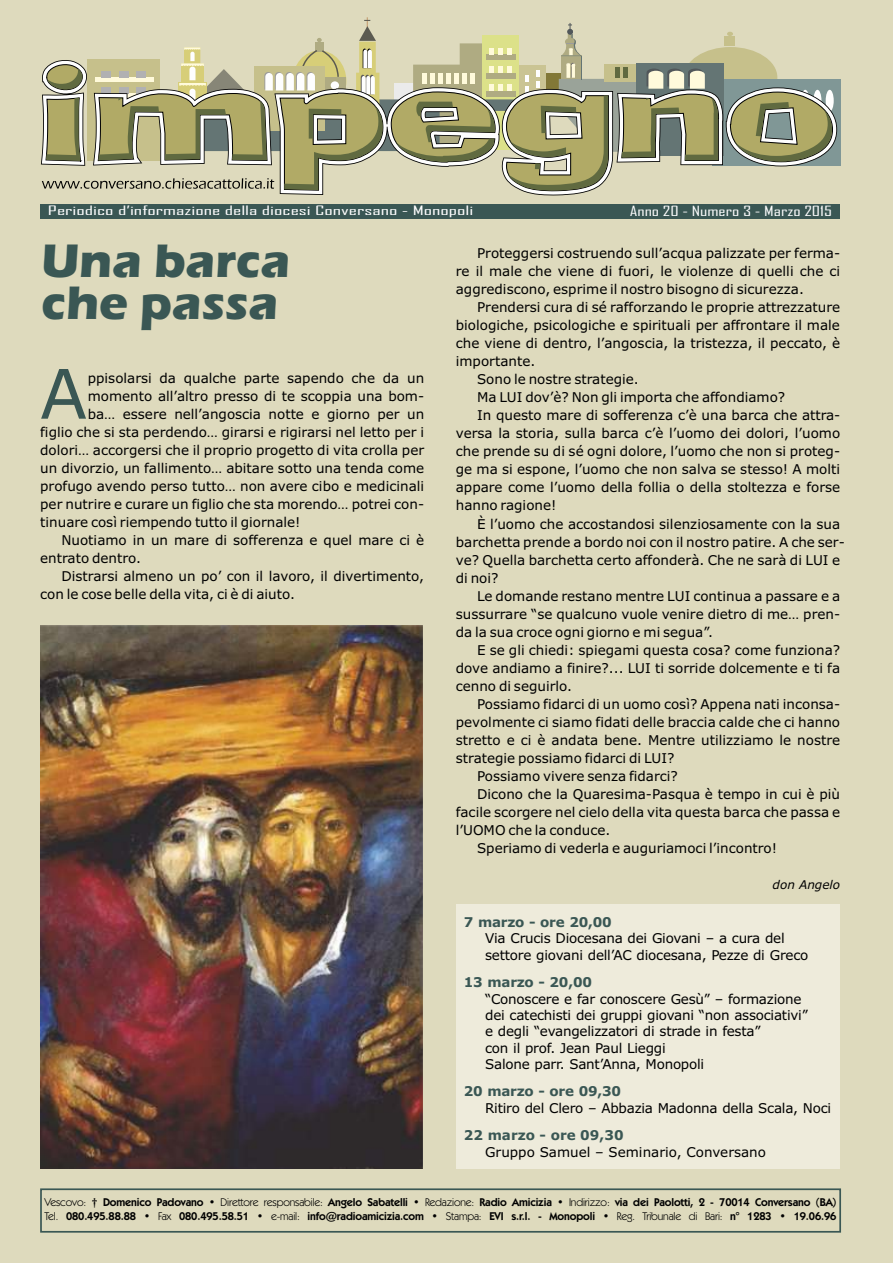
<style>
.page{position:relative;width:893px;height:1263px;background:#dedabd}
.page>*{position:absolute;margin:0;border:0;box-sizing:border-box;transform-origin:0 0}
.t1{font:68.25px "Verdana";color:#3a5754}
.t2{font:700 48.75px/41.2px "Eras ITC";color:#3a5754}
.t3{font:13.5px/18px "Verdana";color:#000;text-align:justify}
.t4{font:13.5px/16.4px "Verdana";letter-spacing:-.02em;color:#000}
.t5{font:700 13.5px "Verdana";letter-spacing:-.015em;color:#3a5754}
.t6{font:13.5px "Agency FB";color:#fefefe;scale:1.42 1}
.t7{font:12.45px "Agency FB";color:#fefefe;scale:1.78 1}
.t8{font:italic 12px "Verdana";color:#000}
.t9{font:600 11.25px/13.5px "Kabel IT Cby BT";letter-spacing:-.01em;color:#000}
.s1{font-weight:400}
</style>
<div class="page">
<div style="left:457px;top:904px;width:383px;height:264px;background:#eeebdb"></div>
<div style="left:40px;top:1188px;width:801px;height:44px;border:2px solid #3a5754"></div>
<div style="left:41px;top:204px;width:799px;height:14px;background:#3a5754"></div>
<div style="left:684px;top:47px;width:93px;height:61px;background:#c6c08b;border-radius:50%"></div>
<div style="left:725px;top:37px;width:10px;height:9px;background:#c6c08b"></div>
<svg style="left:727px;top:32px;width:6px;height:4px"></svg>
<div style="left:712px;top:79px;width:128px;height:87px;background:#809796"></div>
<svg style="left:184px;top:17px;width:335px;height:43px"></svg>
<svg style="left:41px;top:60px;width:796px;height:135px"></svg>
<svg style="left:46px;top:64px;width:787px;height:127px"></svg>
<svg style="left:46px;top:68px;width:786px;height:123px"></svg>
<svg style="left:559px;top:23px;width:78px;height:129px"></svg>
<img style="left:41px;top:626px;width:382px;height:542px">
<p class="t7" style="left:48px;top:206px;width:241px">Periodico d’informazione della diocesi Conversano - Monopoli</p>
<p class="t6" style="left:630px;top:206px;width:144px">Anno 20 - Numero 3 - Marzo 2015</p>
<h2 class="t2" style="left:41px;top:245px;width:250px">Una barca che passa</h2>
<h1 class="t1" style="left:40px;top:366px;width:48px">A</h1>
<p class="t3" style="left:88px;top:370px;width:338px">ppisolarsi da qualche parte sapendo che da un</p>
<p class="t3" style="left:88px;top:388px;width:338px">momento all’altro presso di te scoppia una bom-</p>
<p class="t3" style="left:88px;top:406px;width:338px">ba… essere nell’angoscia notte e giorno per un</p>
<p class="t3" style="left:40px;top:424px;width:385px">figlio che si sta perdendo… girarsi e rigirarsi nel letto per i</p>
<p class="t3" style="left:40px;top:442px;width:385px">dolori… accorgersi che il proprio progetto di vita crolla per</p>
<p class="t3" style="left:40px;top:460px;width:385px">un divorzio, un fallimento… abitare sotto una tenda come</p>
<p class="t3" style="left:40px;top:478px;width:385px">profugo avendo perso tutto… non avere cibo e medicinali</p>
<p class="t3" style="left:40px;top:496px;width:385px">per nutrire e curare un figlio che sta morendo… potrei con-</p>
<p class="t3" style="left:40px;top:514px;width:262px">tinuare così riempendo tutto il giornale!</p>
<p class="t3" style="left:61px;top:532px;width:364px">Nuotiamo in un mare di sofferenza e quel mare ci è</p>
<p class="t3" style="left:40px;top:550px;width:102px">entrato dentro.</p>
<p class="t3" style="left:61px;top:568px;width:364px">Distrarsi almeno un po’ con il lavoro, il divertimento,</p>
<p class="t3" style="left:40px;top:586px;width:256px">con le cose belle della vita, ci è di aiuto.</p>
<p class="t3" style="left:456px;top:245px;width:386px;text-indent:21px">Proteggersi costruendo sull’acqua palizzate per ferma&shy;re il male che viene di fuori, le violenze di quelli che ci aggrediscono, esprime il nostro bisogno di sicurezza.</p>
<p class="t3" style="left:477px;top:299px;width:365px">Prendersi cura di sé rafforzando le proprie attrezzature</p>
<p class="t3" style="left:456px;top:317px;width:386px">biologiche, psicologiche e spirituali per affrontare il male</p>
<p class="t3" style="left:456px;top:335px;width:386px">che viene di dentro, l’angoscia, la tristezza, il peccato, è</p>
<p class="t3" style="left:456px;top:353px;width:81px">importante.</p>
<p class="t3" style="left:477px;top:371px;width:163px">Sono le nostre strategie.</p>
<p class="t3" style="left:477px;top:389px;width:310px">Ma LUI dov’è? Non gli importa che affondiamo?</p>
<p class="t3" style="left:477px;top:407px;width:365px">In questo mare di sofferenza c’è una barca che attra-</p>
<p class="t3" style="left:456px;top:425px;width:386px">versa la storia, sulla barca c’è l’uomo dei dolori, l’uomo</p>
<p class="t3" style="left:456px;top:444px;width:386px">che prende su di sé ogni dolore, l’uomo che non si proteg-</p>
<p class="t3" style="left:456px;top:462px;width:386px">ge ma si espone, l’uomo che non salva se stesso! A molti</p>
<p class="t3" style="left:456px;top:480px;width:386px">appare come l’uomo della follia o della stoltezza e forse</p>
<p class="t3" style="left:456px;top:498px;width:102px">hanno ragione!</p>
<p class="t3" style="left:477px;top:516px;width:365px">È l’uomo che accostandosi silenziosamente con la sua</p>
<p class="t3" style="left:456px;top:534px;width:390px">barchetta prende a bordo noi con il nostro patire. A che ser-</p>
<p class="t3" style="left:456px;top:552px;width:386px">ve? Quella barchetta certo affonderà. Che ne sarà di LUI e</p>
<p class="t3" style="left:456px;top:570px;width:44px">di noi?</p>
<p class="t3" style="left:477px;top:588px;width:365px">Le domande restano mentre LUI continua a passare e a</p>
<p class="t3" style="left:456px;top:606px;width:386px">sussurrare “se qualcuno vuole venire dietro di me… pren-</p>
<p class="t3" style="left:456px;top:624px;width:259px">da la sua croce ogni giorno e mi segua”.</p>
<p class="t3" style="left:477px;top:642px;width:365px">E se gli chiedi: spiegami questa cosa? come funziona?</p>
<p class="t3" style="left:456px;top:660px;width:386px">dove andiamo a finire?... LUI ti sorride dolcemente e ti fa</p>
<p class="t3" style="left:456px;top:678px;width:118px">cenno di seguirlo.</p>
<p class="t3" style="left:477px;top:696px;width:365px">Possiamo fidarci di un uomo così? Appena nati inconsa-</p>
<p class="t3" style="left:456px;top:714px;width:386px">pevolmente ci siamo fidati delle braccia calde che ci hanno</p>
<p class="t3" style="left:456px;top:732px;width:386px">stretto e ci è andata bene. Mentre utilizziamo le nostre</p>
<p class="t3" style="left:456px;top:750px;width:220px">strategie possiamo fidarci di LUI?</p>
<p class="t3" style="left:477px;top:768px;width:202px">Possiamo vivere senza fidarci?</p>
<p class="t3" style="left:477px;top:786px;width:364px">Dicono che la Quaresima-Pasqua è tempo in cui è più</p>
<p class="t3" style="left:456px;top:804px;width:386px">facile scorgere nel cielo della vita questa barca che passa e</p>
<p class="t3" style="left:456px;top:823px;width:156px">l’UOMO che la conduce.</p>
<p class="t3" style="left:477px;top:841px;width:302px">Speriamo di vederla e auguriamoci l’incontro!</p>
<p class="t8" style="left:773px;top:880px;width:69px">don Angelo</p>
<p class="t5" style="left:464px;top:916px;width:149px">7 marzo - ore 20,00</p>
<p class="t4" style="left:485px;top:931px;width:325px">Via Crucis Diocesana dei Giovani – a cura del settore giovani dell’AC diocesana, Pezze di Greco</p>
<p class="t5" style="left:464px;top:977px;width:130px">13 marzo - 20,00</p>
<p class="t4" style="left:485px;top:991px;width:324px">“Conoscere e far conoscere Gesù” – formazione dei catechisti dei gruppi giovani “non associativi” e degli “evangelizzatori di strade in festa”<br>con il prof. Jean Paul Lieggi<br>Salone parr. Sant’Anna, Monopoli</p>
<p class="t5" style="left:464px;top:1086px;width:159px">20 marzo - ore 09,30</p>
<p class="t4" style="left:485px;top:1101px;width:348px">Ritiro del Clero – Abbazia Madonna della Scala, Noci</p>
<p class="t5" style="left:464px;top:1130px;width:161px">22 marzo - ore 09,30</p>
<p class="t3" style="left:485px;top:1144px;width:282px">Gruppo Samuel – Seminario, Conversano</p>
<p class="t9" style="left:45px;top:1197px;width:793px"><span class="s1">Vescovo:</span> † Domenico Padovano <span class="s1">• Direttore responsabile:</span> Angelo Sabatelli <span class="s1">• Redazione:</span> Radio Amicizia <span class="s1">• Indirizzo:</span> via dei Paolotti, 2 - 70014 Conversano (BA)<br><span class="s1">Tel.</span> 080.495.88.88 <span class="s1">• Fax</span> 080.495.58.51 <span class="s1">• e-mail:</span> info@radioamicizia.com <span class="s1">• Stampa:</span> EVI s.r.l. - Monopoli <span class="s1">• Reg. Tribunale di Bari:</span> n° 1283 <span class="s1">•</span> 19.06.96</p>
</div>
